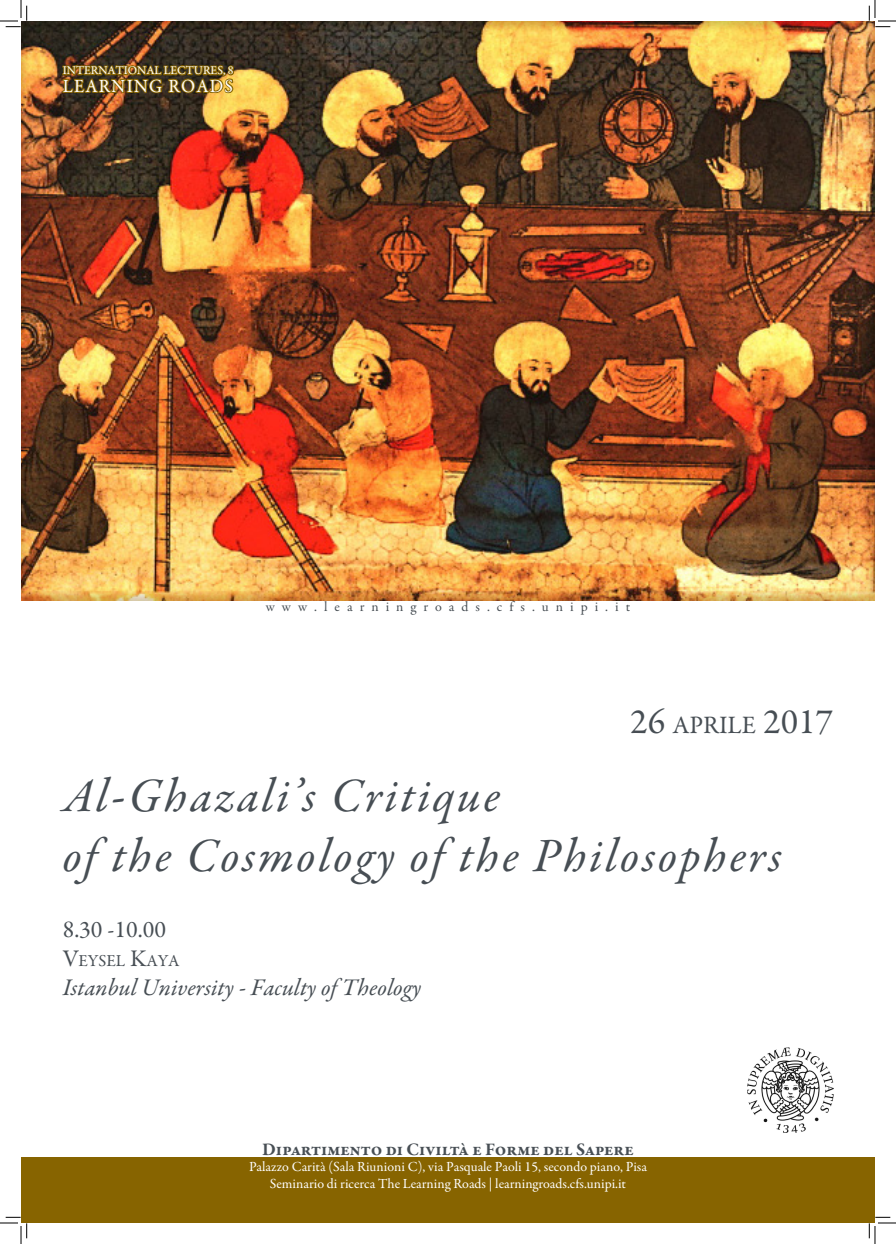
<style>
.page{position:relative;width:896px;height:1244px;background:#fff}
.page>*{position:absolute;margin:0;border:0;box-sizing:border-box;transform-origin:0 0}
.Maiuscoletto{font:italic 48px/60px "Garamond Premr Pro";letter-spacing:.055em;color:#474e54}
.Maiuscoletto-2{font:36px "Garamond Premr Pro";color:#474e54}
.Maiuscoletto-3{font:25.2px "Garamond Premr Pro";color:#474e54}
.Maiuscoletto-4{font:italic 24px "Garamond Premr Pro";color:#474e54}
.Maiuscoletto-5{font:24px "Garamond Premr Pro";color:#474e54}
.Maiuscoletto-6{font:18.7px "Garamond Premr Pro";letter-spacing:.07em;color:#fff;scale:.96 1}
.Maiuscoletto-7{font:700 18px "Garamond Premr Pro";letter-spacing:-.005em;color:#474e54}
.Maiuscoletto-8{font:16.8px "Garamond Premr Pro";color:#474e54}
.Maiuscoletto-9{font:14px "Garamond Premr Pro";color:#fff}
.Maiuscoletto-10{font:14px "Garamond Premr Pro";letter-spacing:.5em;color:#474e54}
.Maiuscoletto-11{font:12px "Garamond Premr Pro";color:#fff}
.s1{font-size:24px}
</style>
<div class="page">
<div style="left:21px;top:1158px;width:853px;height:65px;background:#876400"></div>
<div style="left:21px;top:21px;width:853px;height:580px;background:#b1904e;opacity:.5"></div>
<img style="left:747px;top:1047px;width:86px;height:86px">
<svg style="left:260px;top:1157px;width:375px;height:1px"></svg>
<img style="left:61px;top:21px;width:174px;height:136px">
<svg style="left:0;top:0;width:27px;height:27px"></svg>
<svg style="left:0;top:1217px;width:27px;height:27px"></svg>
<svg style="left:868px;top:0;width:27px;height:27px"></svg>
<svg style="left:868px;top:1217px;width:27px;height:27px"></svg>
<p class="Maiuscoletto-11" style="left:63px;top:63px;width:172px">INTERNATIONAL LECTURES 8,</p>
<p class="Maiuscoletto-6" style="left:63px;top:75px;width:179px">LEARNING ROADS</p>
<p class="Maiuscoletto-10" style="left:324px;top:598px;width:157px">learningroads</p>
<p class="Maiuscoletto-10" style="left:266px;top:598px;width:43px">www</p>
<p class="Maiuscoletto-10" style="left:314px;top:598px;width:4px">.</p>
<p class="Maiuscoletto-10" style="left:487px;top:598px;width:4px">.</p>
<p class="Maiuscoletto-10" style="left:496px;top:598px;width:30px">cfs</p>
<p class="Maiuscoletto-10" style="left:532px;top:598px;width:4px">.</p>
<p class="Maiuscoletto-10" style="left:541px;top:598px;width:58px">unipi</p>
<p class="Maiuscoletto-10" style="left:605px;top:598px;width:4px">.</p>
<p class="Maiuscoletto-10" style="left:615px;top:598px;width:17px">i t</p>
<p class="Maiuscoletto-2" style="left:630px;top:700px;width:36px">26</p>
<p class="Maiuscoletto-3" style="left:672px;top:710px;width:85px">APRILE</p>
<p class="Maiuscoletto-2" style="left:763px;top:700px;width:71px">2017</p>
<p class="Maiuscoletto" style="left:63px;top:768px;width:720px">Al-Ghazali s’ Critique<br>ofthe Cosmology ofthe Philosophers</p>
<p class="Maiuscoletto-5" style="left:63px;top:915px;width:105px">8.30 -10.00</p>
<p class="Maiuscoletto-8" style="left:63px;top:950px;width:118px"><span class="s1">V</span>EYSEL <span class="s1">K</span>AYA</p>
<p class="Maiuscoletto-4" style="left:63px;top:972px;width:360px">Istanbul University - Faculty of Theology</p>
<p class="Maiuscoletto-7" style="left:262px;top:1138px;width:373px">Dipartimento di Civiltà e Forme del Sapere</p>
<p class="Maiuscoletto-9" style="left:249px;top:1159px;width:399px">Palazzo Carità (Sala Riunioni C ,) via Pasquale Paoli 15, secondo piano, Pisa</p>
<p class="Maiuscoletto-9" style="left:270px;top:1175px;width:357px">Seminario di ricerca The Learning Roads | learningroads.cfs.unipi i t.</p>
</div>
